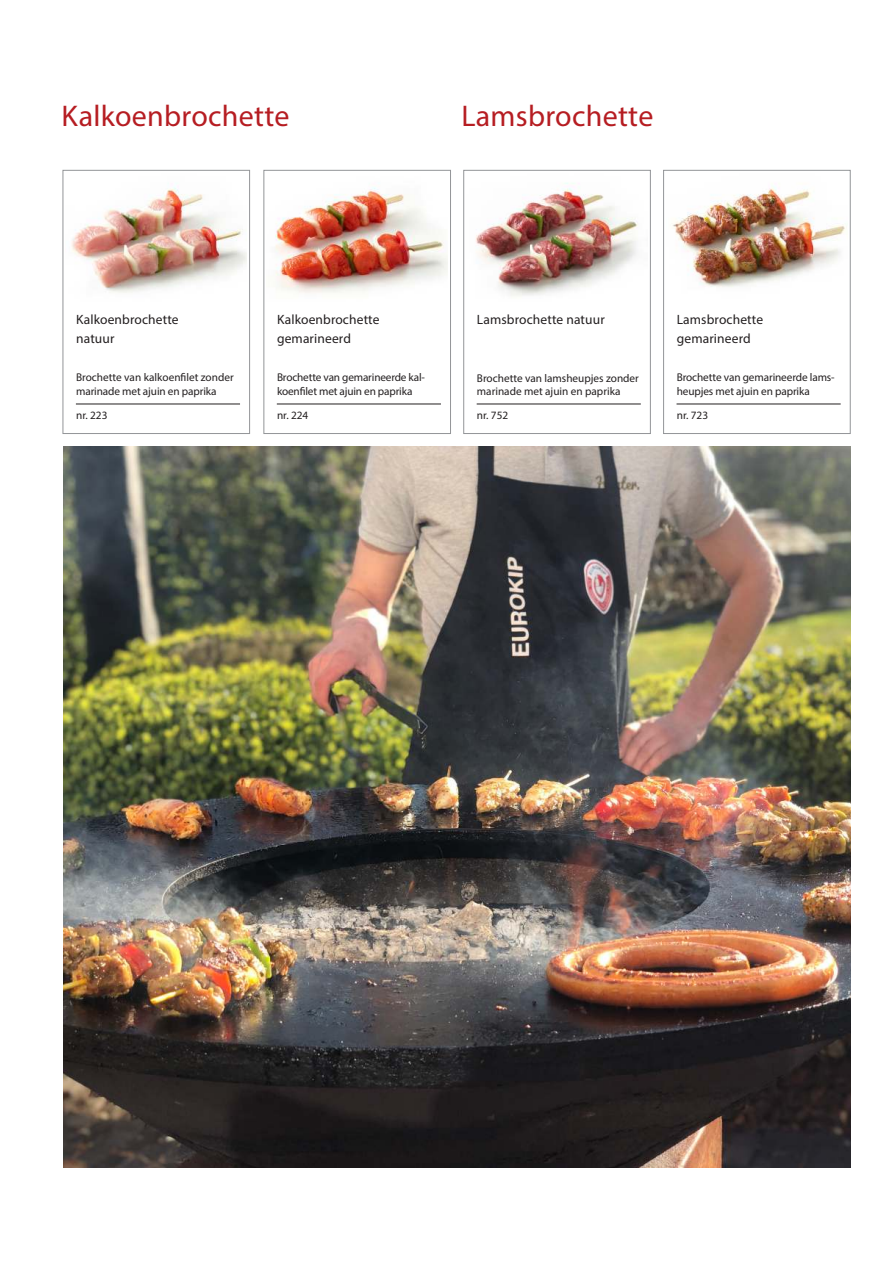
<style>
.page{position:relative;width:893px;height:1263px;background:#fff}
.page>*{position:absolute;margin:0;border:0;box-sizing:border-box;transform-origin:0 0}
.t1{font:30px "Myriad Pro";letter-spacing:.01em;color:#b61d22}
.t2{font:13.5px/18.9px "Myriad Pro";letter-spacing:.01em;color:#231f20}
.t3{font:11.25px/13.5px "Myriad Pro";letter-spacing:-.01em;color:#231f20}
</style>
<div class="page">
<img style="left:64px;top:446px;width:786px;height:721px">
<div style="left:63px;top:170px;width:187px;height:264px;border:1px solid #939598"></div>
<img style="left:71px;top:187px;width:175px;height:106px">
<hr style="left:76px;top:404px;width:164px;height:1px;background:#231f20">
<div style="left:264px;top:170px;width:187px;height:264px;border:1px solid #939598"></div>
<img style="left:275px;top:187px;width:172px;height:106px">
<hr style="left:277px;top:404px;width:164px;height:1px;background:#231f20">
<div style="left:663px;top:170px;width:187px;height:264px;border:1px solid #939598"></div>
<img style="left:672px;top:186px;width:175px;height:101px">
<hr style="left:676px;top:404px;width:165px;height:1px;background:#231f20">
<div style="left:463px;top:170px;width:188px;height:264px;border:1px solid #939598"></div>
<img style="left:475px;top:182px;width:163px;height:114px">
<hr style="left:477px;top:404px;width:164px;height:1px;background:#231f20">
<h1 class="t1" style="left:62px;top:104px;width:229px">Kalkoenbrochette</h1>
<h1 class="t1" style="left:461px;top:104px;width:194px">Lamsbrochette</h1>
<p class="t2" style="left:76px;top:311px;width:104px">Kalkoenbrochette natuur</p>
<p class="t3" style="left:76px;top:372px;width:159px">Brochette van kalkoenfilet zonder marinade met ajuin en paprika</p>
<p class="t3" style="left:76px;top:409px;width:33px">nr. 223</p>
<p class="t2" style="left:277px;top:311px;width:104px">Kalkoenbrochette gemarineerd</p>
<p class="t3" style="left:277px;top:372px;width:150px">Brochette van gemarineerde kal&shy;koenfilet met ajuin en paprika</p>
<p class="t3" style="left:277px;top:409px;width:33px">nr. 224</p>
<p class="t2" style="left:477px;top:311px;width:129px">Lamsbrochette natuur</p>
<p class="t3" style="left:477px;top:372px;width:164px">Brochette van lamsheupjes zonder marinade met ajuin en paprika</p>
<p class="t3" style="left:477px;top:410px;width:33px">nr. 752</p>
<p class="t2" style="left:677px;top:311px;width:88px">Lamsbrochette gemarineerd</p>
<p class="t3" style="left:677px;top:372px;width:159px">Brochette van gemarineerde lams&shy;heupjes met ajuin en paprika</p>
<p class="t3" style="left:677px;top:409px;width:33px">nr. 723</p>
</div>
